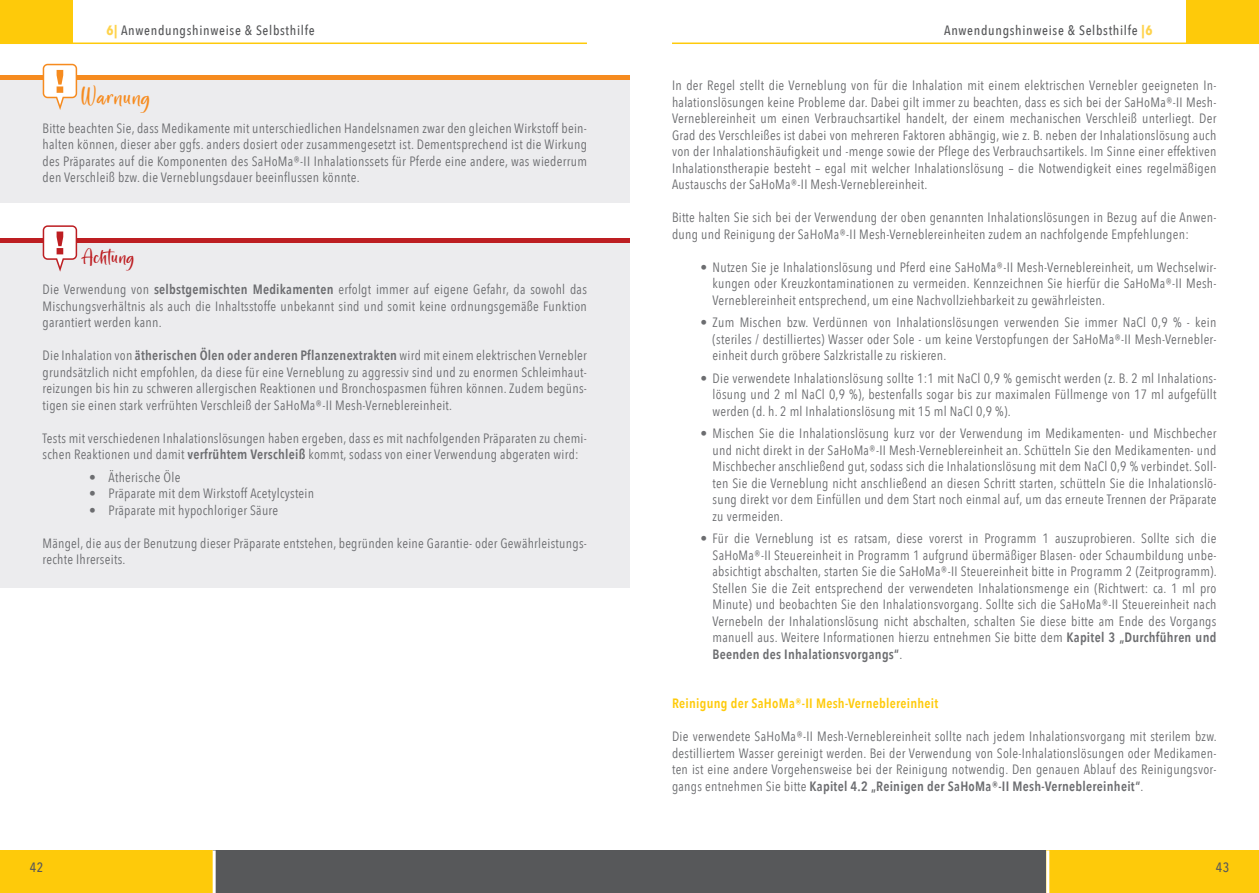
<style>
.page{position:relative;width:1259px;height:893px;background:#fff}
.page>*{position:absolute;margin:0;border:0;box-sizing:border-box;transform-origin:0 0}
.t1{font:21px "Astral Sisters";letter-spacing:.05em;color:#f68b1f}
.t2{font:18px "Astral Sisters";letter-spacing:.05em;color:#bd1e22}
.t3{font:13.5px/16.5px "Avenir Next Condensed";letter-spacing:.02em;color:#6c6d70;text-align:justify}
.t4{font:500 13.5px "Avenir Next Condensed";letter-spacing:.05em;color:#57585a}
.t5{font:600 13.5px "Avenir Next Condensed";letter-spacing:.02em;color:#feca0a}
.s1{font-weight:700;color:#fed34c}
.s2{font-weight:600}
</style>
<div class="page">
<div style="left:0;top:850px;width:1259px;height:43px;background:#57585a"></div>
<div style="left:0;top:850px;width:213px;height:43px;background:#feca0a"></div>
<div style="left:1046px;top:850px;width:213px;height:43px;background:#feca0a"></div>
<hr style="left:213px;top:850px;width:3px;height:43px;background:#fff">
<hr style="left:1046px;top:850px;width:3px;height:43px;background:#fff">
<div style="left:0;top:0;width:72px;height:43px;background:#feca0a"></div>
<div style="left:1186px;top:0;width:73px;height:43px;background:#feca0a"></div>
<hr style="left:0;top:43px;width:587px;height:1px;background:#feca0a">
<hr style="left:672px;top:43px;width:587px;height:1px;background:#feca0a">
<div style="left:0;top:241px;width:629px;height:347px;background:#ececee"></div>
<hr style="left:0;top:238px;width:629px;height:4px;background:#bd1e22">
<svg style="left:43px;top:225px;width:34px;height:47px"></svg>
<div style="left:0;top:80px;width:629px;height:123px;background:#ececee"></div>
<div style="left:0;top:75px;width:629px;height:5px;background:#f68b1f"></div>
<svg style="left:43px;top:64px;width:34px;height:46px"></svg>
<p class="t4" style="left:106px;top:22px;width:210px"><span class="s1">6|</span> Anwendungshinweise &amp; Selbsthilfe</p>
<p class="t4" style="left:944px;top:22px;width:210px">Anwendungshinweise &amp; Selbsthilfe <span class="s1">|6</span></p>
<h1 class="t1" style="left:81px;top:82px;width:71px">Warnung</h1>
<p class="t3" style="left:672px;top:76px;width:546px">In der Regel stellt die Verneblung von für die Inhalation mit einem elektrischen Vernebler geeigneten In&shy;halationslösungen keine Probleme dar. Dabei gilt immer zu beachten, dass es sich bei der SaHoMa®-II Mesh-Verneblereinheit um einen Verbrauchsartikel handelt, der einem mechanischen Verschleiß unterliegt. Der Grad des Verschleißes ist dabei von mehreren Faktoren abhängig, wie z. B. neben der Inhalationslösung auch von der Inhalationshäufigkeit und -menge sowie der Pflege des Verbrauchsartikels. Im Sinne einer effektiven Inhalationstherapie besteht – egal mit welcher Inhalationslösung – die Notwendigkeit eines regelmäßigen Austauschs der SaHoMa®-II Mesh-Verneblereinheit.</p>
<p class="t3" style="left:672px;top:208px;width:546px">Bitte halten Sie sich bei der Verwendung der oben genannten Inhalationslösungen in Bezug auf die Anwen&shy;dung und Reinigung der SaHoMa®-II Mesh-Verneblereinheiten zudem an nachfolgende Empfehlungen:</p>
<p class="t3" style="left:712px;top:258px;width:505px;text-indent:-12px">• Nutzen Sie je Inhalationslösung und Pferd eine SaHoMa®-II Mesh-Verneblereinheit, um Wechselwir&shy;kungen oder Kreuzkontaminationen zu vermeiden. Kennzeichnen Sie hierfür die SaHoMa®-II Mesh-Verneblereinheit entsprechend, um eine Nachvollziehbarkeit zu gewährleisten.</p>
<p class="t3" style="left:712px;top:313px;width:505px;text-indent:-12px">• Zum Mischen bzw. Verdünnen von Inhalationslösungen verwenden Sie immer NaCl 0,9 % - kein (steriles / destilliertes) Wasser oder Sole - um keine Verstopfungen der SaHoMa®-II Mesh-Vernebler&shy;einheit durch gröbere Salzkristalle zu riskieren.</p>
<p class="t3" style="left:712px;top:369px;width:505px;text-indent:-12px">• Die verwendete Inhalationslösung sollte 1:1 mit NaCl 0,9 % gemischt werden (z. B. 2 ml Inhalations&shy;lösung und 2 ml NaCl 0,9 %), bestenfalls sogar bis zur maximalen Füllmenge von 17 ml aufgefüllt werden (d. h. 2 ml Inhalationslösung mit 15 ml NaCl 0,9 %).</p>
<p class="t3" style="left:712px;top:424px;width:505px;text-indent:-12px">• Mischen Sie die Inhalationslösung kurz vor der Verwendung im Medikamenten- und Mischbecher und nicht direkt in der SaHoMa®-II Mesh-Verneblereinheit an. Schütteln Sie den Medikamenten- und Mischbecher anschließend gut, sodass sich die Inhalationslösung mit dem NaCl 0,9 % verbindet. Soll&shy;ten Sie die Verneblung nicht anschließend an diesen Schritt starten, schütteln Sie die Inhalationslö&shy;sung direkt vor dem Einfüllen und dem Start noch einmal auf, um das erneute Trennen der Präparate zu vermeiden.</p>
<p class="t3" style="left:712px;top:529px;width:506px;text-indent:-12px">• Für die Verneblung ist es ratsam, diese vorerst in Programm 1 auszuprobieren. Sollte sich die SaHoMa®-II Steuereinheit in Programm 1 aufgrund übermäßiger Blasen- oder Schaumbildung unbe&shy;absichtigt abschalten, starten Sie die SaHoMa®-II Steuereinheit bitte in Programm 2 (Zeitprogramm).<br>Stellen Sie die Zeit entsprechend der verwendeten Inhalationsmenge ein (Richtwert: ca. 1 ml pro Minute) und beobachten Sie den Inhalationsvorgang. Sollte sich die SaHoMa®-II Steuereinheit nach Vernebeln der Inhalationslösung nicht abschalten, schalten Sie diese bitte am Ende des Vorgangs manuell aus. Weitere Informationen hierzu entnehmen Sie bitte dem <span class="s2">Kapitel 3 „Durchführen und Beenden des Inhalationsvorgangs“</span>.</p>
<p class="t5" style="left:672px;top:692px;width:268px">Reinigung der SaHoMa®-II Mesh-Verneblereinheit</p>
<p class="t3" style="left:672px;top:727px;width:546px">Die verwendete SaHoMa®-II Mesh-Verneblereinheit sollte nach jedem Inhalationsvorgang mit sterilem bzw. destilliertem Wasser gereinigt werden. Bei der Verwendung von Sole-Inhalationslösungen oder Medikamen&shy;ten ist eine andere Vorgehensweise bei der Reinigung notwendig. Den genauen Ablauf des Reinigungsvor&shy;gangs entnehmen Sie bitte <span class="s2">Kapitel 4.2 „Reinigen der SaHoMa®-II Mesh-Verneblereinheit“</span>.</p>
<p class="t3" style="left:43px;top:119px;width:546px">Bitte beachten Sie, dass Medikamente mit unterschiedlichen Handelsnamen zwar den gleichen Wirkstoff bein&shy;halten können, dieser aber ggfs. anders dosiert oder zusammengesetzt ist. Dementsprechend ist die Wirkung des Präparates auf die Komponenten des SaHoMa®-II Inhalationssets für Pferde eine andere, was wiederrum den Verschleiß bzw. die Verneblungsdauer beeinflussen könnte.</p>
<h2 class="t2" style="left:81px;top:244px;width:55px">Achtung</h2>
<p class="t3" style="left:43px;top:281px;width:546px">Die Verwendung von <span class="s2">selbstgemischten Medikamenten</span> erfolgt immer auf eigene Gefahr, da sowohl das Mischungsverhältnis als auch die Inhaltsstoffe unbekannt sind und somit keine ordnungsgemäße Funktion garantiert werden kann.</p>
<p class="t3" style="left:43px;top:347px;width:546px">Die Inhalation von <span class="s2">ätherischen Ölen oder anderen Pflanzenextrakten</span> wird mit einem elektrischen Vernebler grundsätzlich nicht empfohlen, da diese für eine Verneblung zu aggressiv sind und zu enormen Schleimhaut&shy;reizungen bis hin zu schweren allergischen Reaktionen und Bronchospasmen führen können. Zudem begüns&shy;tigen sie einen stark verfrühten Verschleiß der SaHoMa®-II Mesh-Verneblereinheit.</p>
<p class="t3" style="left:43px;top:429px;width:546px">Tests mit verschiedenen Inhalationslösungen haben ergeben, dass es mit nachfolgenden Präparaten zu chemi&shy;schen Reaktionen und damit <span class="s2">verfrühtem Verschleiß</span> kommt, sodass von einer Verwendung abgeraten wird:</p>
<p class="t3" style="left:89px;top:468px;width:93px">• Ätherische Öle</p>
<p class="t3" style="left:89px;top:484px;width:227px">• Präparate mit dem Wirkstoff Acetylcystein</p>
<p class="t3" style="left:89px;top:501px;width:191px">• Präparate mit hypochloriger Säure</p>
<p class="t3" style="left:42px;top:534px;width:546px">Mängel, die aus der Benutzung dieser Präparate entstehen, begründen keine Garantie- oder Gewährleistungs&shy;rechte Ihrerseits.</p>
<p class="t4" style="left:30px;top:860px;width:15px">42</p>
<p class="t4" style="left:1215px;top:860px;width:15px">43</p>
</div>
